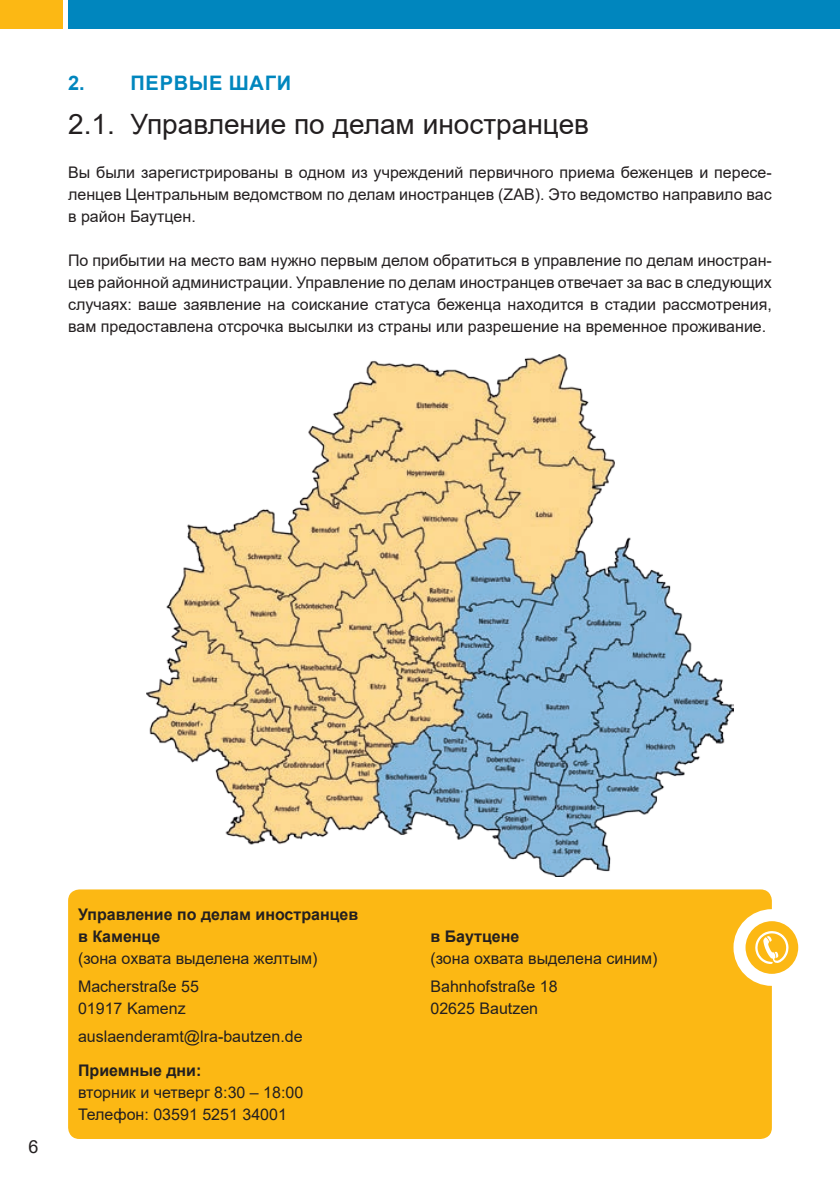
<style>
.page{position:relative;width:840px;height:1191px;background:#fff}
.page>*{position:absolute;margin:0;border:0;box-sizing:border-box;transform-origin:0 0}
.t1{font:28px "Arial";color:#231f20}
.t2{font:700 20px "Arial";letter-spacing:.035em;color:#0086be}
.t3{font:18px "Arial";color:#231f20}
.t4{font:16px/22px "Arial";color:#231f20;text-align:justify}
.t5{font:700 16px/22px "Arial";color:#231f20}
</style>
<div class="page">
<div style="left:68px;top:889px;width:703px;height:250px;background:#fcb814;border-radius:11px"></div>
<svg style="left:739px;top:915px;width:64px;height:64px"></svg>
<div style="left:733px;top:909px;width:76px;height:76px;border:12px solid #fff;border-radius:50%"></div>
<svg style="left:754px;top:931px;width:34px;height:33px"></svg>
<img style="left:146px;top:354px;width:587px;height:522px">
<div style="left:68px;top:0;width:771px;height:28px;background:#0086be"></div>
<div style="left:0;top:0;width:62px;height:28px;background:#fcb814"></div>
<p class="t2" style="left:68px;top:69px;width:224px">2. ПЕРВЫЕ ШАГИ</p>
<h1 class="t1" style="left:68px;top:105px;width:522px">2.1. Управление по делам иностранцев</h1>
<p class="t4" style="left:68px;top:161px;width:704px">Вы были зарегистрированы в одном из учреждений первичного приема беженцев и пересе&shy;ленцев Центральным ведомством по делам иностранцев (ZAB). Это ведомство направило вас в район Баутцен.</p>
<p class="t4" style="left:68px;top:249px;width:705px">По прибытии на место вам нужно первым делом обратиться в управление по делам иностран&shy;цев районной администрации. Управление по делам иностранцев отвечает за вас в следующих случаях: ваше заявление на соискание статуса беженца находится в стадии рассмотрения, вам предоставлена отсрочка высылки из страны или разрешение на временное проживание.</p>
<p class="t3" style="left:28px;top:1134px;width:12px">6</p>
<p class="t5" style="left:78px;top:903px;width:281px">Управление по делам иностранцев в Каменце</p>
<p class="t5" style="left:430px;top:925px;width:90px">в Баутцене</p>
<p class="t4" style="left:78px;top:947px;width:241px">(зона охвата выделена желтым)</p>
<p class="t4" style="left:430px;top:947px;width:228px">(зона охвата выделена синим)</p>
<p class="t4" style="left:78px;top:975px;width:122px">Macherstraße 55</p>
<p class="t4" style="left:430px;top:975px;width:129px">Bahnhofstraße 18</p>
<p class="t4" style="left:78px;top:997px;width:109px">01917 Kamenz</p>
<p class="t4" style="left:430px;top:997px;width:109px">02625 Bautzen</p>
<p class="t4" style="left:78px;top:1025px;width:226px">auslaenderamt@lra-bautzen.de</p>
<p class="t5" style="left:78px;top:1059px;width:125px">Приемные дни:</p>
<p class="t4" style="left:78px;top:1081px;width:227px">вторник и четверг 8:30 – 18:00<br>Телефон: 03591 5251 34001</p>
</div>
